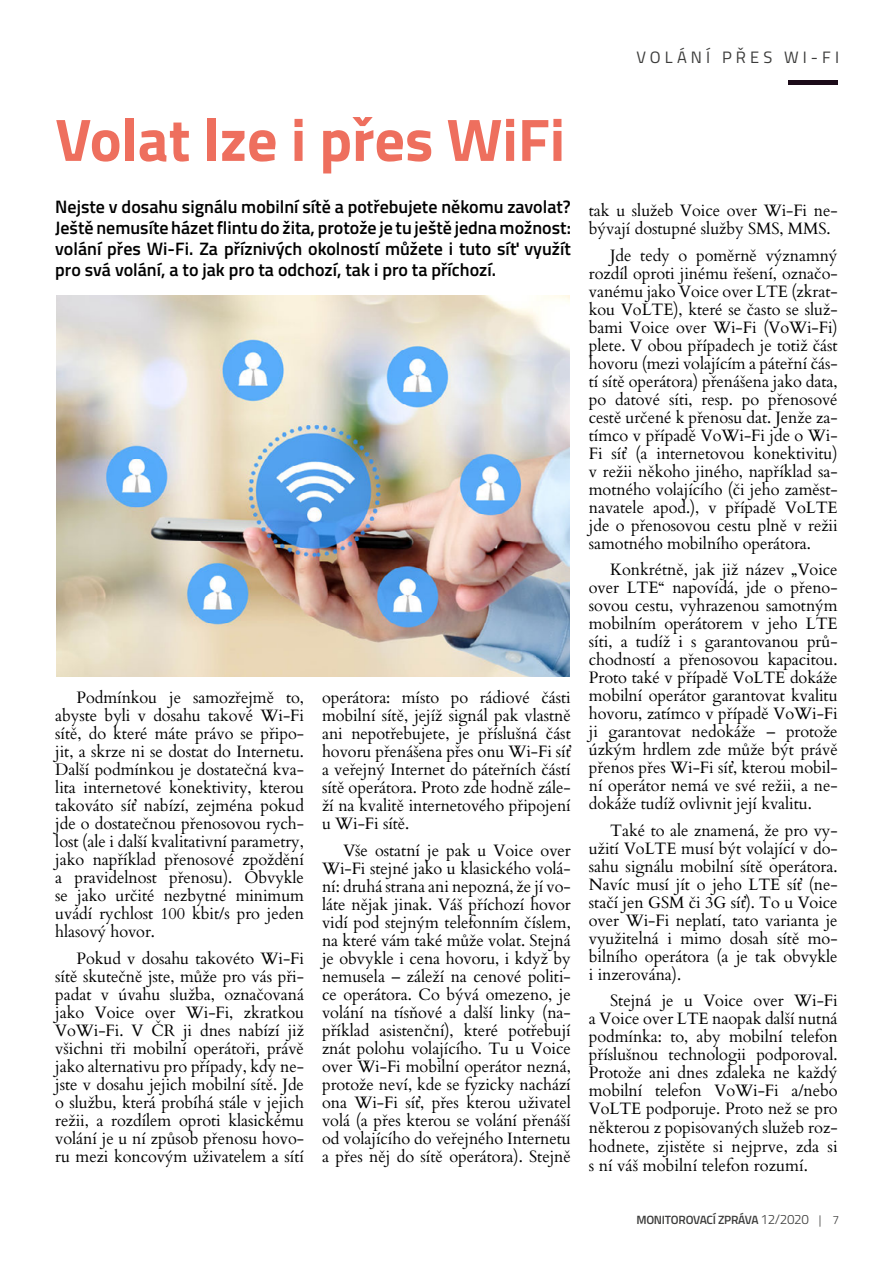
<style>
.page{position:relative;width:893px;height:1263px;background:#fff}
.page>*{position:absolute;margin:0;border:0;box-sizing:border-box;transform-origin:0 0}
.t1{font:700 60px "Titillium";color:#ee6f5e}
.t2{font:600 18px/21px "Titillium";color:#000;text-align:justify}
.t3{font:16.5px/18px "Cardo";letter-spacing:-.005em;color:#000;text-align:justify}
.t4{font:16.5px "Titillium";letter-spacing:.25em;color:#3c3c3b}
.t5{font:600 12px "Titillium";letter-spacing:-.02em;color:#3c3c3b}
.s1{font-weight:300;font-size:13.5px}
.s2{font-weight:300}
</style>
<div class="page">
<hr style="left:788px;top:80px;width:50px;height:4px;background:#1c0b19">
<img style="left:57px;top:296px;width:513px;height:380px">
<p class="t4" style="left:636px;top:45px;width:204px">VOLÁNÍ PŘES WI-FI</p>
<h1 class="t1" style="left:55px;top:94px;width:511px">Volat lze i přes WiFi</h1>
<p class="t2" style="left:55px;top:196px;width:517px">Nejste v dosahu signálu mobilní sítě a potřebujete někomu zavolat?<br>Ještě nemusíte házet flintu do žita, protože je tu ještě jedna možnost: volání přes Wi-Fi. Za příznivých okolností můžete i tuto síť využít pro svá volání, a to jak pro ta odchozí, tak i pro ta příchozí.</p>
<p class="t3" style="left:55px;top:688px;width:250px;text-indent:21px">Podmínkou je samozřejmě to, abyste byli v dosahu takové Wi-Fi sítě, do které máte právo se připo‑ jit, a skrze ni se dostat do Internetu.<br>Další podmínkou je dostatečná kva‑ lita internetové konektivity, kterou takováto síť nabízí, zejména pokud jde o dostatečnou přenosovou rych‑ lost (ale i další kvalitativní parametry, jako například přenosové zpoždění a pravidelnost přenosu). Obvykle se jako určité nezbytné minimum uvádí rychlost 100 kbit/s pro jeden hlasový hovor.</p>
<p class="t3" style="left:55px;top:948px;width:250px;text-indent:21px">Pokud v dosahu takovéto Wi-Fi sítě skutečně jste, může pro vás při‑ padat v úvahu služba, označovaná jako Voice over Wi-Fi, zkratkou VoWi-Fi. V ČR ji dnes nabízí již všichni tři mobilní operátoři, právě jako alternativu pro případy, kdy ne‑ jste v dosahu jejich mobilní sítě. Jde o službu, která probíhá stále v jejich režii, a rozdílem oproti klasickému volání je u ní způsob přenosu hovo‑ ru mezi koncovým uživatelem a sítí</p>
<p class="t3" style="left:322px;top:688px;width:250px">operátora: místo po rádiové části mobilní sítě, jejíž signál pak vlastně ani nepotřebujete, je příslušná část hovoru přenášena přes onu Wi-Fi síť a veřejný Internet do páteřních částí sítě operátora. Proto zde hodně zále‑ ží na kvalitě internetového připojení u Wi-Fi sítě.</p>
<p class="t3" style="left:322px;top:840px;width:250px;text-indent:21px">Vše ostatní je pak u Voice over Wi-Fi stejné jako u klasického volá‑ ní: druhá strana ani nepozná, že jí vo‑ láte nějak jinak. Váš příchozí hovor vidí pod stejným telefonním číslem, na které vám také může volat. Stejná je obvykle i cena hovoru, i když by nemusela – záleží na cenové politi‑ ce operátora. Co bývá omezeno, je volání na tísňové a další linky (na‑ příklad asistenční), které potřebují znát polohu volajícího. Tu u Voice over Wi-Fi mobilní operátor nezná, protože neví, kde se fyzicky nachází ona Wi-Fi síť, přes kterou uživatel volá (a přes kterou se volání přenáší od volajícího do veřejného Internetu a přes něj do sítě operátora). Stejně</p>
<p class="t3" style="left:589px;top:201px;width:250px">tak u služeb Voice over Wi-Fi ne‑ bývají dostupné služby SMS, MMS.</p>
<p class="t3" style="left:589px;top:245px;width:250px;text-indent:21px">Jde tedy o poměrně významný rozdíl oproti jinému řešení, označo‑ vanému jako Voice over LTE (zkrat‑ kou VoLTE), které se často se služ‑ bami Voice over Wi-Fi (VoWi-Fi) plete. V obou případech je totiž část hovoru (mezi volajícím a páteřní čás‑ tí sítě operátora) přenášena jako data, po datové síti, resp. po přenosové cestě určené k přenosu dat. Jenže za‑ tímco v případě VoWi-Fi jde o Wi-Fi síť (a internetovou konektivitu) v režii někoho jiného, například sa‑ motného volajícího (či jeho zaměst‑ navatele apod.), v případě VoLTE jde o přenosovou cestu plně v režii samotného mobilního operátora.</p>
<p class="t3" style="left:589px;top:560px;width:250px;text-indent:21px">Konkrétně, jak již název „Voice over LTE“ napovídá, jde o přeno‑ sovou cestu, vyhrazenou samotným mobilním operátorem v jeho LTE síti, a tudíž i s garantovanou prů‑ chodností a přenosovou kapacitou.<br>Proto také v případě VoLTE dokáže mobilní operátor garantovat kvalitu hovoru, zatímco v případě VoWi‑Fi ji garantovat nedokáže – protože úzkým hrdlem zde může být právě přenos přes Wi-Fi síť, kterou mobil‑ ní operátor nemá ve své režii, a ne‑ dokáže tudíž ovlivnit její kvalitu.</p>
<p class="t3" style="left:589px;top:820px;width:250px;text-indent:21px">Také to ale znamená, že pro vy‑ užití VoLTE musí být volající v do‑ sahu signálu mobilní sítě operátora.<br>Navíc musí jít o jeho LTE síť (ne‑ stačí jen GSM či 3G síť). To u Voice over Wi-Fi neplatí, tato varianta je využitelná i mimo dosah sítě mo‑ bilního operátora (a je tak obvykle i inzerována).</p>
<p class="t3" style="left:589px;top:991px;width:250px;text-indent:21px">Stejná je u Voice over Wi-Fi a Voice over LTE naopak další nutná podmínka: to, aby mobilní telefon příslušnou technologii podporoval.<br>Protože ani dnes zdaleka ne každý mobilní telefon VoWi-Fi a/nebo VoLTE podporuje. Proto než se pro některou z popisovaných služeb roz‑ hodnete, zjistěte si nejprve, zda si s ní váš mobilní telefon rozumí.</p>
<p class="t5" style="left:636px;top:1211px;width:204px">MONITOROVACÍ ZPRÁVA <span class="s1">12/2020</span> <span class="s2">| 7</span></p>
</div>
